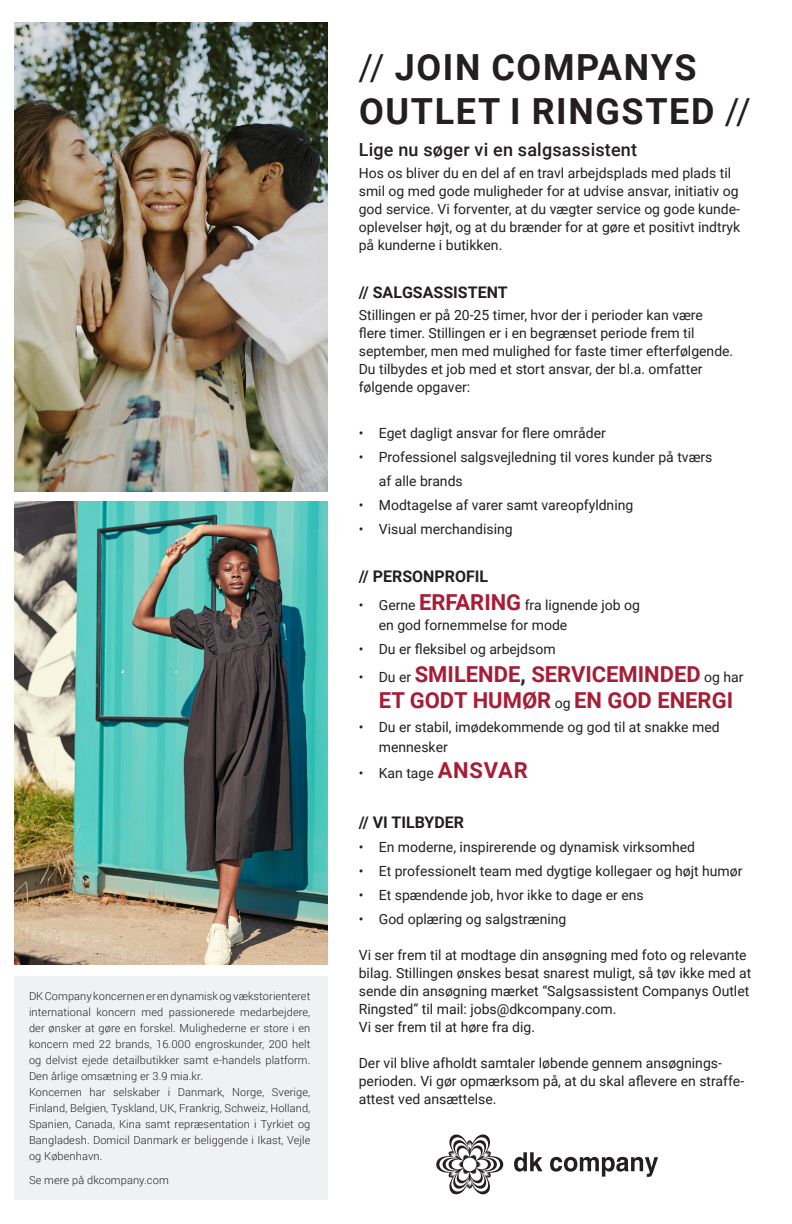
<style>
.page{position:relative;width:792px;height:1224px;background:#fff}
.page>*{position:absolute;margin:0;border:0;box-sizing:border-box;transform-origin:0 0}
.t1{font:700 36px/44px "Roboto";letter-spacing:.045em;color:#231f20}
.t2{font:700 22px/26px "Roboto";color:#a71d35;text-align:center}
.t3{font:500 18px "Roboto";letter-spacing:.01em;color:#231f20}
.t4{font:700 16px "Roboto";color:#231f20}
.t5{font:14px/18px "Roboto";color:#231f20}
.t6{font:300 11px/16px "Roboto";letter-spacing:.01em;color:#231f20}
.s1{font-weight:400}
.s2{font-weight:700;font-size:22px;color:#a71d35}
.s3{font-weight:400;font-size:14px;color:#231f20}
.s4{color:#231f20}
</style>
<div class="page">
<div style="left:14px;top:976px;width:314px;height:223px;background:#f0f1f2"></div>
<img style="left:14px;top:22px;width:314px;height:469px">
<img style="left:14px;top:502px;width:314px;height:463px">
<svg style="left:514px;top:1152px;width:29px;height:20px"></svg>
<svg style="left:550px;top:1157px;width:108px;height:20px"></svg>
<svg style="left:436px;top:1134px;width:67px;height:61px"></svg>
<p class="t6" style="left:29px;top:988px;width:283px">DK Company koncernen er en dynamisk og vækstorienteret international koncern med passionerede medarbejdere, der ønsker at gøre en forskel. Mulighederne er store i en koncern med 22 brands, 16.000 engroskunder, 200 helt og delvist ejede detailbutikker samt e-handels platform.<br>Den årlige omsætning er 3.9 mia.kr.<br>Koncernen har selskaber i Danmark, Norge, Sverige, Finland, Belgien, Tyskland, UK, Frankrig, Schweiz, Holland, Spanien, Canada, Kina samt repræsentation i Tyrkiet og Bangladesh. Domicil Danmark er beliggende i Ikast, Vejle og København.</p>
<p class="t6" style="left:29px;top:1172px;width:141px">Se mere på dkcompany.com</p>
<h1 class="t1" style="left:358px;top:44px;width:394px"><span class="s1">//</span> JOIN COMPANYS<br>OUTLET I RINGSTED <span class="s1">//</span></h1>
<p class="t3" style="left:359px;top:137px;width:280px">Lige nu søger vi en salgsassistent</p>
<p class="t5" style="left:359px;top:164px;width:383px">Hos os bliver du en del af en travl arbejdsplads med plads til smil og med gode muligheder for at udvise ansvar, initiativ og god service. Vi forventer, at du vægter service og gode kunde&shy;oplevelser højt, og at du brænder for at gøre et positivt indtryk på kunderne i butikken.</p>
<p class="t4" style="left:359px;top:281px;width:151px">// SALGSASSISTENT</p>
<p class="t5" style="left:359px;top:306px;width:376px">Stillingen er på 20-25 timer, hvor der i perioder kan være flere timer. Stillingen er i en begrænset periode frem til september, men med mulighed for faste timer efterfølgende.<br>Du tilbydes et job med et stort ansvar, der bl.a. omfatter følgende opgaver:</p>
<p class="t5" style="left:359px;top:424px;width:249px">• Eget dagligt ansvar for flere områder</p>
<p class="t5" style="left:379px;top:445px;width:335px;line-height:24px;text-indent:-20px">• Professionel salgsvejledning til vores kunder på tværs af alle brands</p>
<p class="t5" style="left:359px;top:496px;width:276px">• Modtagelse af varer samt vareopfyldning</p>
<p class="t5" style="left:359px;top:520px;width:155px">• Visual merchandising</p>
<p class="t4" style="left:359px;top:565px;width:131px">// PERSONPROFIL</p>
<p class="t5" style="left:379px;top:595px;width:263px;line-height:20px;text-indent:-20px">• Gerne <span class="s2">ERFARING</span> fra lignende job og en god fornemmelse for mode</p>
<p class="t5" style="left:359px;top:640px;width:198px">• Du er fleksibel og arbejdsom</p>
<h2 class="t2" style="left:359px;top:661px;width:386px"><span class="s3">• Du er</span> SMILENDE<span class="s4">,</span> SERVICEMINDED <span class="s3">og har<br></span>ET GODT HUMØR <span class="s3">og</span> EN GOD ENERGI</h2>
<p class="t5" style="left:379px;top:717px;width:342px;line-height:20px;text-indent:-20px">• Du er stabil, imødekommende og god til at snakke med mennesker</p>
<p class="t5" style="left:359px;top:764px;width:171px">• Kan tage <span class="s2">ANSVAR</span></p>
<p class="t4" style="left:359px;top:811px;width:107px">// VI TILBYDER</p>
<p class="t5" style="left:359px;top:838px;width:338px">• En moderne, inspirerende og dynamisk virksomhed</p>
<p class="t5" style="left:359px;top:862px;width:385px">• Et professionelt team med dygtige kollegaer og højt humør</p>
<p class="t5" style="left:359px;top:886px;width:287px">• Et spændende job, hvor ikke to dage er ens</p>
<p class="t5" style="left:359px;top:910px;width:209px">• God oplæring og salgstræning</p>
<p class="t5" style="left:359px;top:946px;width:394px">Vi ser frem til at modtage din ansøgning med foto og relevante bilag. Stillingen ønskes besat snarest muligt, så tøv ikke med at sende din ansøgning mærket “Salgsassistent Companys Outlet Ringsted” til mail: jobs@dkcompany.com.<br>Vi ser frem til at høre fra dig.</p>
<p class="t5" style="left:359px;top:1054px;width:387px">Der vil blive afholdt samtaler løbende gennem ansøgnings&shy;perioden. Vi gør opmærksom på, at du skal aflevere en straffe&shy;attest ved ansættelse.</p>
</div>
